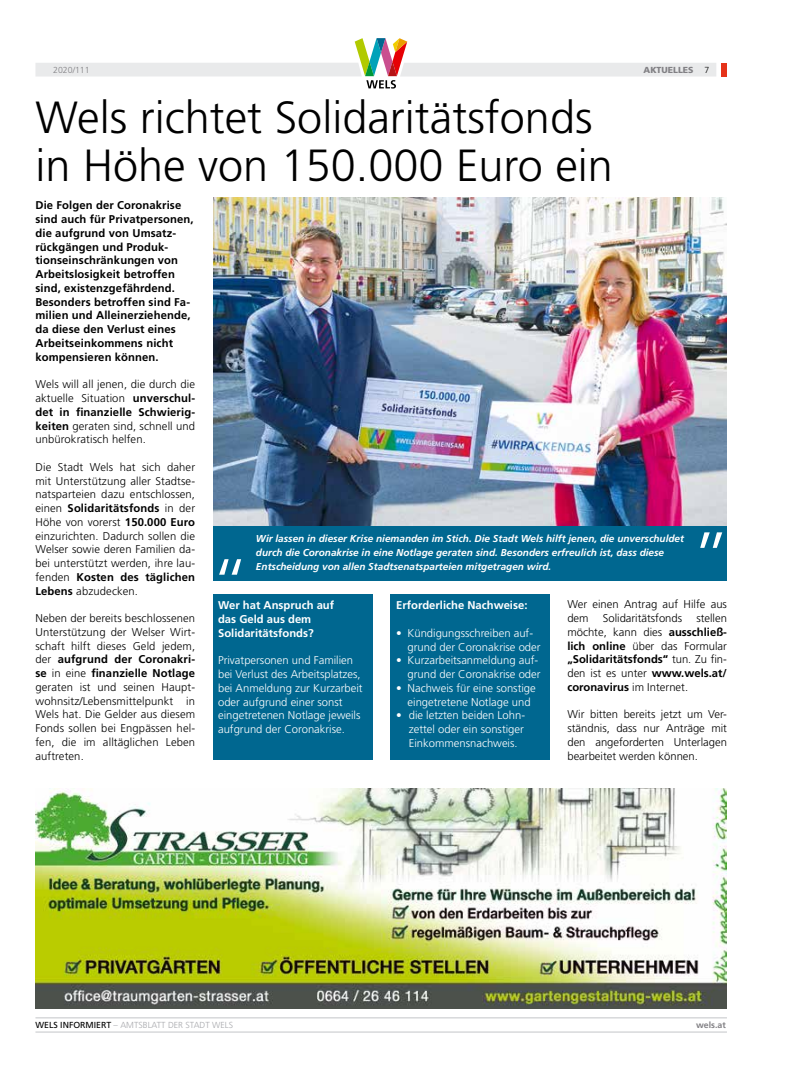
<style>
.page{position:relative;width:805px;height:1078px;background:#fff}
.page>*{position:absolute;margin:0;border:0;box-sizing:border-box;transform-origin:0 0}
.t1{font:300 45px/47.5px "Frutiger LT Std";color:#000}
.t2{font:300 11.25px/13.8px "Frutiger LT Std";color:#000;text-align:justify}
.t3{font:300 11.25px/13.8px "Frutiger LT Std";color:#fff}
.t4{font:700 11.25px/13.8px "Frutiger LT Std";letter-spacing:.01em;color:#000}
.t5{font:700 11.25px/13.8px "Frutiger LT Std";color:#fff}
.t6{font:italic 700 10px/13.8px "Frutiger LT Std";color:#fff}
.t7{font:300 8.75px "Frutiger LT Std";color:#a8a9ad}
.t8{font:900 8.75px "Frutiger LT Std";color:#818084}
.t9{font:300 8.75px "Frutiger LT Std";color:#818084}
.t10{font:700 8.75px "Frutiger LT Std";color:#818084}
.s1{font-weight:300;color:#000}
.s2{font-weight:700}
.s3{font-weight:400;color:#000}
</style>
<div class="page">
<svg style="left:35px;top:38px;width:681px;height:50px"></svg>
<div style="left:721px;top:63px;width:5px;height:13px;background:#e5331a"></div>
<hr style="left:35px;top:1031px;width:691px;height:1px;background:#c3c5c8">
<hr style="left:35px;top:1017px;width:691px;height:1px;background:#c3c5c8">
<div style="left:213px;top:594px;width:159px;height:165px;background:#006790"></div>
<div style="left:213px;top:526px;width:513px;height:54px;background:#006790"></div>
<div style="left:390px;top:594px;width:159px;height:165px;background:#006790"></div>
<svg style="left:700px;top:532px;width:22px;height:15px"></svg>
<svg style="left:219px;top:559px;width:22px;height:15px"></svg>
<img style="left:213px;top:198px;width:513px;height:327px">
<img style="left:35px;top:788px;width:691px;height:219px">
<p class="t9" style="left:53px;top:65px;width:38px">2020/111</p>
<h1 class="t1" style="left:35px;top:94px;width:578px">Wels richtet Solidaritätsfonds in Höhe von 150.000 Euro ein</h1>
<p class="t8" style="left:643px;top:65px;width:67px">AKTUELLES <span class="s1">7</span></p>
<p class="t4" style="left:35px;top:198px;width:160px">Die Folgen der Coronakrise sind auch für Privatpersonen, die aufgrund von Umsatz&shy;rückgängen und Produk&shy;tionseinschränkungen von<br>Arbeitslosigkeit betroffen sind, existenzgefährdend.<br>Besonders betroffen sind Fa&shy;milien und Alleinerziehende, da diese den Verlust eines<br>Arbeitseinkommens nicht kompensieren können.</p>
<p class="t2" style="left:35px;top:377px;width:161px">Wels will all jenen, die durch die aktuelle Situation <span class="s2">unverschul&shy;det in finanzielle Schwierig&shy;keiten</span> geraten sind, schnell und unbürokratisch helfen.</p>
<p class="t2" style="left:35px;top:460px;width:161px">Die Stadt Wels hat sich daher mit Unterstützung aller Stadtse&shy;natsparteien dazu entschlossen, einen <span class="s2">Solidaritätsfonds</span> in der Höhe von vorerst <span class="s2">150.000 Euro </span>einzurichten. Dadurch sollen die Welser sowie deren Familien da&shy;bei unterstützt werden, ihre lau&shy;fenden <span class="s2">Kosten des täglichen Lebens</span> abzudecken.</p>
<p class="t2" style="left:35px;top:611px;width:161px">Neben der bereits beschlossenen Unterstützung der Welser Wirt&shy;schaft hilft dieses Geld jedem, der <span class="s2">aufgrund der Coronakri&shy;se</span> in eine <span class="s2">finanzielle Notlage </span>geraten ist und seinen Haupt&shy;wohnsitz/Lebensmittelpunkt in Wels hat. Die Gelder aus diesem Fonds sollen bei Engpässen hel&shy;fen, die im alltäglichen Leben auftreten.</p>
<p class="t6" style="left:256px;top:532px;width:429px">Wir lassen in dieser Krise niemanden im Stich. Die Stadt Wels hilft jenen, die unverschuldet durch die Coronakrise in eine Notlage geraten sind. Besonders erfreulich ist, dass diese<br>Entscheidung von allen Stadtsenatsparteien mitgetragen wird.</p>
<p class="t5" style="left:218px;top:598px;width:118px">Wer hat Anspruch auf das Geld aus dem<br>Solidaritätsfonds?</p>
<p class="t3" style="left:218px;top:653px;width:146px">Privatpersonen und Familien bei Verlust des Arbeitsplatzes, bei Anmeldung zur Kurzarbeit oder aufgrund einer sonst eingetretenen Notlage jeweils aufgrund der Coronakrise.</p>
<p class="t2" style="left:567px;top:597px;width:161px">Wer einen Antrag auf Hilfe aus dem</p>
<p class="t5" style="left:396px;top:598px;width:133px">Erforderliche Nachweise:</p>
<p class="t3" style="left:407px;top:626px;width:134px;text-indent:-11px">• Kündigungsschreiben auf&shy;grund der Coronakrise oder</p>
<p class="t3" style="left:396px;top:653px;width:146px;text-align:right">• Kurzarbeitsanmeldung auf&shy;grund der Coronakrise oder</p>
<p class="t3" style="left:396px;top:681px;width:141px;text-align:center">• Nachweis für eine sonstige eingetretene Notlage und</p>
<p class="t3" style="left:408px;top:708px;width:118px;text-align:justify;text-indent:-12px">• die letzten beiden Lohn&shy;zettel oder ein sonstiger Einkommensnachweis.</p>
<p class="t2" style="left:602px;top:611px;width:81px">Solidaritätsfonds</p>
<p class="t2" style="left:567px;top:611px;width:161px;text-indent:129px">stellen möchte, kann dies <span class="s2">ausschließ&shy;lich online</span> über das Formular <span class="s2">„Solidaritätsfonds“</span> tun. Zu fin&shy;den ist es unter <span class="s2">www.wels.at/ coronavirus</span> im Internet.</p>
<p class="t2" style="left:567px;top:707px;width:161px">Wir bitten bereits jetzt um Ver&shy;ständnis, dass nur Anträge mit den angeforderten Unterlagen bearbeitet werden können.</p>
<p class="t7" style="left:35px;top:1019px;width:199px"><span class="s3">WELS INFORMIERT</span> – AMTSBLATT DER STADT WELS</p>
<p class="t10" style="left:696px;top:1019px;width:31px">wels.at</p>
</div>
